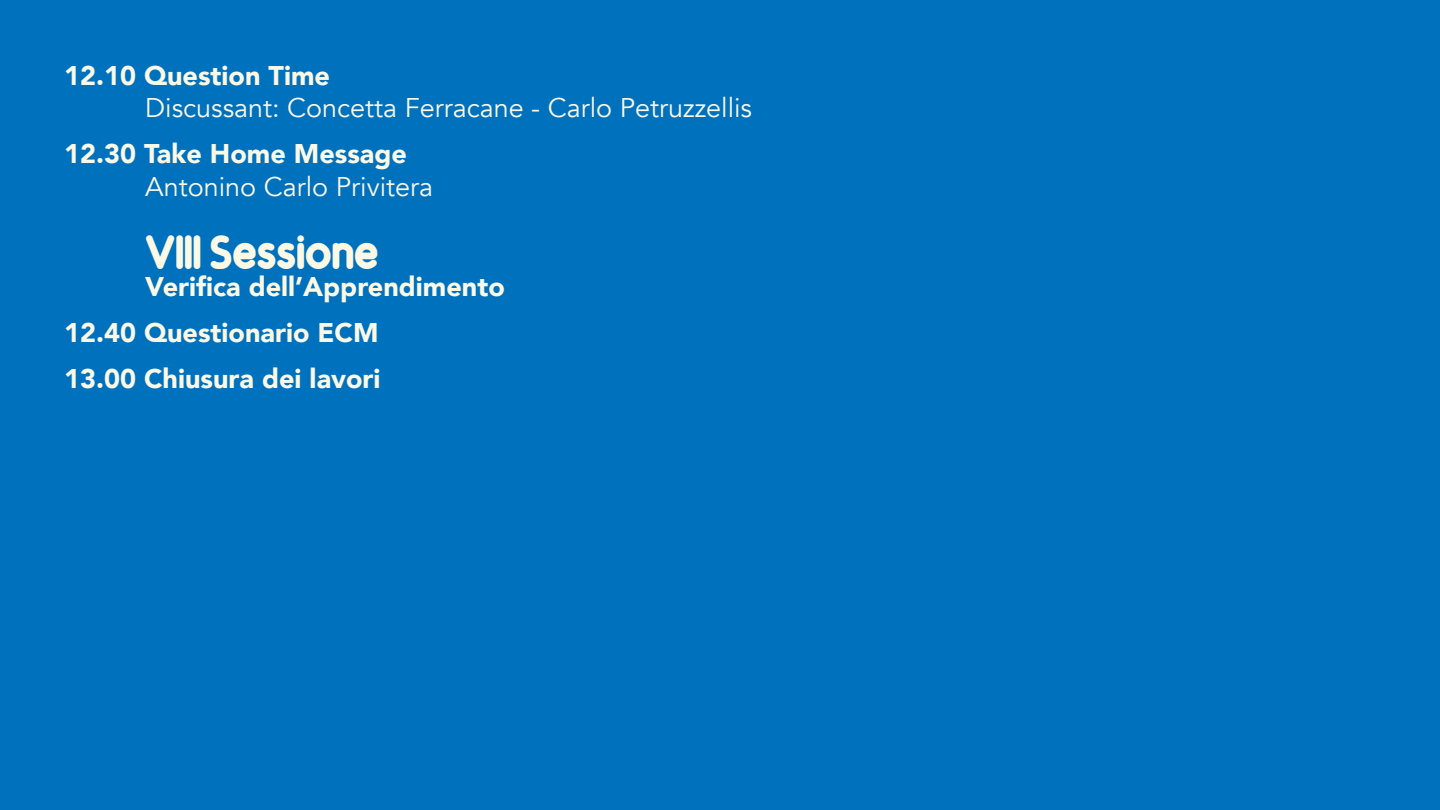
<style>
.page{position:relative;width:1440px;height:810px;background:#0071bc}
.page>*{position:absolute;margin:0;border:0;box-sizing:border-box;transform-origin:0 0}
.t1{font:34.5px "Rede Rounded F24";color:#fbf8e6}
.t2{font:900 27px/45.9px "Avenir";color:#fbf8e6}
.t3{font:27px "Avenir";color:#fbf8e6}
</style>
<div class="page">
<p class="t2" style="left:64px;top:53px;width:267px">12.10 Question Time</p>
<p class="t3" style="left:145px;top:90px;width:608px">Discussant: Concetta Ferracane - Carlo Petruzzellis</p>
<p class="t2" style="left:64px;top:132px;width:344px">12.30 Take Home Message</p>
<p class="t3" style="left:145px;top:169px;width:289px">Antonino Carlo Privitera</p>
<p class="t1" style="left:145px;top:230px;width:235px">VIII Sessione</p>
<p class="t2" style="left:64px;top:265px;width:442px;text-indent:81px">Verifica dell’Apprendimento<br>12.40 Questionario ECM<br>13.00 Chiusura dei lavori</p>
</div>
